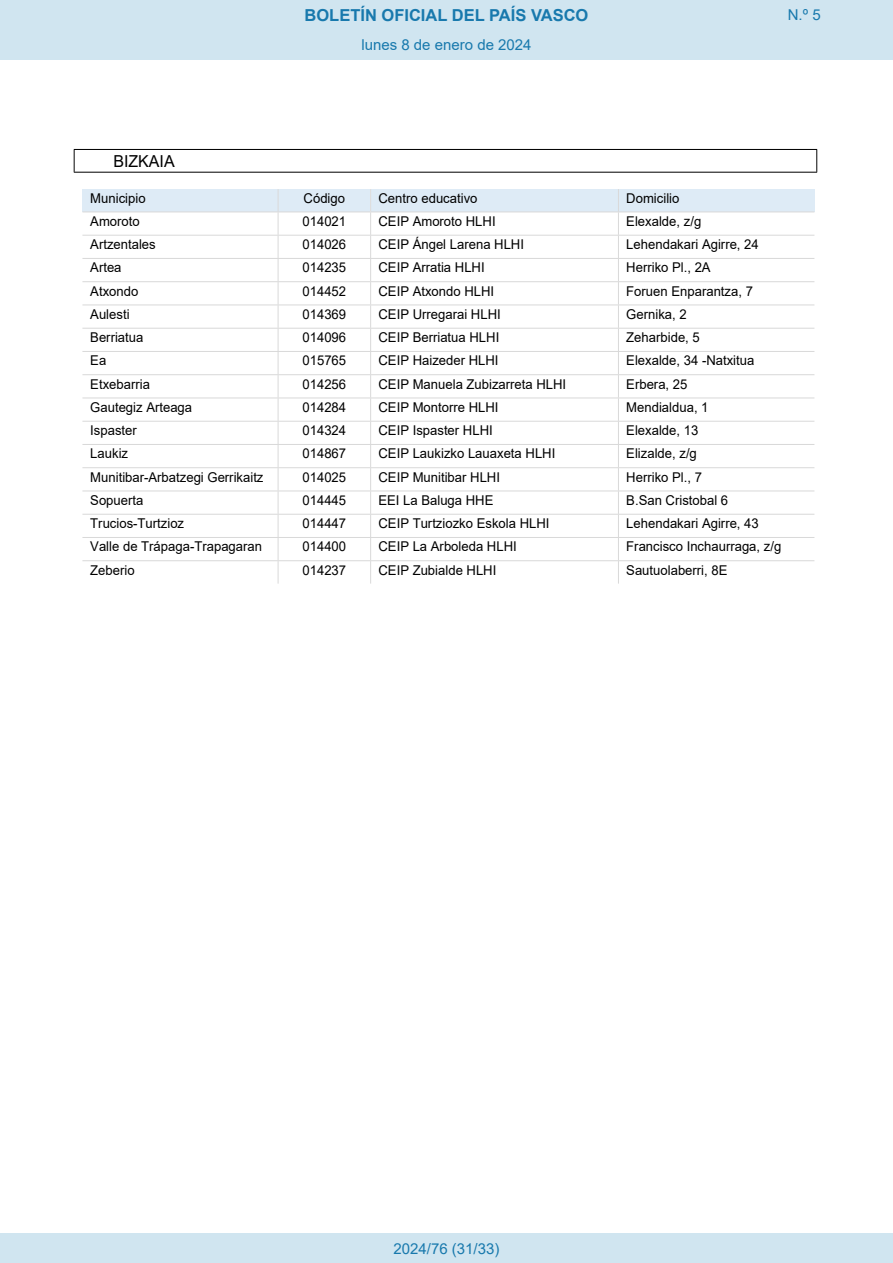
<style>
.page{position:relative;width:893px;height:1263px;background:#fff}
.page>*{position:absolute;margin:0;border:0;box-sizing:border-box;transform-origin:0 0}
.t1{font:700 16.5px "Arial";color:#1879ad}
.t2{font:16.5px "Arial";color:#000}
.Paginacion_Centro{font:15px "Arial";color:#1879ad}
.t3{font:13.5px "Arial";color:#000}
</style>
<div class="page">
<div style="left:0;top:0;width:893px;height:60px;background:#d0e5f0"></div>
<div style="left:0;top:1233px;width:893px;height:30px;background:#d0e5f0"></div>
<svg style="left:74px;top:150px;width:1px;height:22px"></svg>
<svg style="left:816px;top:150px;width:1px;height:22px"></svg>
<hr style="left:74px;top:149px;width:743px;height:1px;background:#000">
<hr style="left:74px;top:172px;width:743px;height:1px;background:#000">
<div style="left:82px;top:189px;width:196px;height:23px;background:#deebf6"></div>
<div style="left:278px;top:189px;width:92px;height:23px;background:#deebf6"></div>
<div style="left:371px;top:189px;width:247px;height:23px;background:#deebf6"></div>
<div style="left:619px;top:189px;width:195px;height:23px;background:#deebf6"></div>
<svg style="left:278px;top:189px;width:1px;height:395px"></svg>
<svg style="left:370px;top:189px;width:1px;height:395px"></svg>
<svg style="left:618px;top:189px;width:1px;height:395px"></svg>
<hr style="left:82px;top:212px;width:732px;height:1px;background:#d9d9d9">
<hr style="left:82px;top:235px;width:732px;height:1px;background:#d9d9d9">
<hr style="left:82px;top:258px;width:732px;height:1px;background:#d9d9d9">
<hr style="left:82px;top:281px;width:732px;height:1px;background:#d9d9d9">
<hr style="left:82px;top:305px;width:732px;height:1px;background:#d9d9d9">
<hr style="left:82px;top:328px;width:732px;height:1px;background:#d9d9d9">
<hr style="left:82px;top:351px;width:732px;height:1px;background:#d9d9d9">
<hr style="left:82px;top:374px;width:732px;height:1px;background:#d9d9d9">
<hr style="left:82px;top:398px;width:732px;height:1px;background:#d9d9d9">
<hr style="left:82px;top:421px;width:732px;height:1px;background:#d9d9d9">
<hr style="left:82px;top:444px;width:732px;height:1px;background:#d9d9d9">
<hr style="left:82px;top:467px;width:732px;height:1px;background:#d9d9d9">
<hr style="left:82px;top:491px;width:732px;height:1px;background:#d9d9d9">
<hr style="left:82px;top:514px;width:732px;height:1px;background:#d9d9d9">
<hr style="left:82px;top:537px;width:732px;height:1px;background:#d9d9d9">
<hr style="left:82px;top:560px;width:732px;height:1px;background:#d9d9d9">
<p class="t1" style="left:305px;top:3px;width:285px">BOLETÍN OFICIAL DEL PAÍS VASCO</p>
<p class="Paginacion_Centro" style="left:361px;top:35px;width:172px">lunes 8 de enero de 2024</p>
<p class="Paginacion_Centro" style="left:788px;top:5px;width:34px">N.º 5</p>
<p class="t2" style="left:113px;top:150px;width:63px">BIZKAIA</p>
<p class="t3" style="left:90px;top:188px;width:57px">Municipio</p>
<p class="t3" style="left:304px;top:188px;width:43px">Código</p>
<p class="t3" style="left:378px;top:188px;width:100px">Centro educativo</p>
<p class="t3" style="left:626px;top:188px;width:55px">Domicilio</p>
<p class="t3" style="left:90px;top:212px;width:51px">Amoroto</p>
<p class="t3" style="left:302px;top:212px;width:45px">014021</p>
<p class="t3" style="left:378px;top:212px;width:119px">CEIP Amoroto HLHI</p>
<p class="t3" style="left:626px;top:212px;width:76px">Elexalde, z/g</p>
<p class="t3" style="left:90px;top:235px;width:67px">Artzentales</p>
<p class="t3" style="left:302px;top:235px;width:45px">014026</p>
<p class="t3" style="left:378px;top:235px;width:147px">CEIP Ángel Larena HLHI</p>
<p class="t3" style="left:626px;top:235px;width:134px">Lehendakari Agirre, 24</p>
<p class="t3" style="left:90px;top:258px;width:33px">Artea</p>
<p class="t3" style="left:302px;top:258px;width:45px">014235</p>
<p class="t3" style="left:378px;top:258px;width:108px">CEIP Arratia HLHI</p>
<p class="t3" style="left:626px;top:258px;width:86px">Herriko Pl., 2A</p>
<p class="t3" style="left:90px;top:281px;width:50px">Atxondo</p>
<p class="t3" style="left:302px;top:281px;width:45px">014452</p>
<p class="t3" style="left:378px;top:281px;width:117px">CEIP Atxondo HLHI</p>
<p class="t3" style="left:626px;top:281px;width:128px">Foruen Enparantza, 7</p>
<p class="t3" style="left:90px;top:305px;width:41px">Aulesti</p>
<p class="t3" style="left:302px;top:305px;width:45px">014369</p>
<p class="t3" style="left:378px;top:305px;width:124px">CEIP Urregarai HLHI</p>
<p class="t3" style="left:626px;top:305px;width:62px">Gernika, 2</p>
<p class="t3" style="left:90px;top:328px;width:55px">Berriatua</p>
<p class="t3" style="left:302px;top:328px;width:45px">014096</p>
<p class="t3" style="left:378px;top:328px;width:122px">CEIP Berriatua HLHI</p>
<p class="t3" style="left:626px;top:328px;width:75px">Zeharbide, 5</p>
<p class="t3" style="left:90px;top:351px;width:18px">Ea</p>
<p class="t3" style="left:302px;top:351px;width:45px">015765</p>
<p class="t3" style="left:378px;top:351px;width:122px">CEIP Haizeder HLHI</p>
<p class="t3" style="left:626px;top:351px;width:130px">Elexalde, 34 -Natxitua</p>
<p class="t3" style="left:90px;top:374px;width:61px">Etxebarria</p>
<p class="t3" style="left:302px;top:374px;width:45px">014256</p>
<p class="t3" style="left:378px;top:374px;width:189px">CEIP Manuela Zubizarreta HLHI</p>
<p class="t3" style="left:626px;top:374px;width:63px">Erbera, 25</p>
<p class="t3" style="left:90px;top:398px;width:103px">Gautegiz Arteaga</p>
<p class="t3" style="left:302px;top:398px;width:45px">014284</p>
<p class="t3" style="left:378px;top:398px;width:122px">CEIP Montorre HLHI</p>
<p class="t3" style="left:626px;top:398px;width:84px">Mendialdua, 1</p>
<p class="t3" style="left:90px;top:421px;width:48px">Ispaster</p>
<p class="t3" style="left:302px;top:421px;width:45px">014324</p>
<p class="t3" style="left:378px;top:421px;width:116px">CEIP Ispaster HLHI</p>
<p class="t3" style="left:626px;top:421px;width:74px">Elexalde, 13</p>
<p class="t3" style="left:90px;top:444px;width:39px">Laukiz</p>
<p class="t3" style="left:302px;top:444px;width:45px">014867</p>
<p class="t3" style="left:378px;top:444px;width:178px">CEIP Laukizko Lauaxeta HLHI</p>
<p class="t3" style="left:626px;top:444px;width:72px">Elizalde, z/g</p>
<p class="t3" style="left:90px;top:467px;width:175px">Munitibar-Arbatzegi Gerrikaitz</p>
<p class="t3" style="left:302px;top:467px;width:45px">014025</p>
<p class="t3" style="left:378px;top:467px;width:123px">CEIP Munitibar HLHI</p>
<p class="t3" style="left:626px;top:467px;width:77px">Herriko Pl., 7</p>
<p class="t3" style="left:90px;top:491px;width:55px">Sopuerta</p>
<p class="t3" style="left:302px;top:491px;width:45px">014445</p>
<p class="t3" style="left:378px;top:491px;width:117px">EEI La Baluga HHE</p>
<p class="t3" style="left:626px;top:491px;width:103px">B.San Cristobal 6</p>
<p class="t3" style="left:90px;top:514px;width:95px">Trucios-Turtzioz</p>
<p class="t3" style="left:302px;top:514px;width:45px">014447</p>
<p class="t3" style="left:378px;top:514px;width:173px">CEIP Turtziozko Eskola HLHI</p>
<p class="t3" style="left:626px;top:514px;width:134px">Lehendakari Agirre, 43</p>
<p class="t3" style="left:90px;top:537px;width:173px">Valle de Trápaga-Trapagaran</p>
<p class="t3" style="left:302px;top:537px;width:45px">014400</p>
<p class="t3" style="left:378px;top:537px;width:140px">CEIP La Arboleda HLHI</p>
<p class="t3" style="left:626px;top:537px;width:157px">Francisco Inchaurraga, z/g</p>
<p class="t3" style="left:90px;top:560px;width:46px">Zeberio</p>
<p class="t3" style="left:302px;top:560px;width:45px">014237</p>
<p class="t3" style="left:378px;top:560px;width:119px">CEIP Zubialde HLHI</p>
<p class="t3" style="left:626px;top:560px;width:103px">Sautuolaberri, 8E</p>
<p class="Paginacion_Centro" style="left:393px;top:1238px;width:107px">2024/76 (31/33)</p>
</div>
